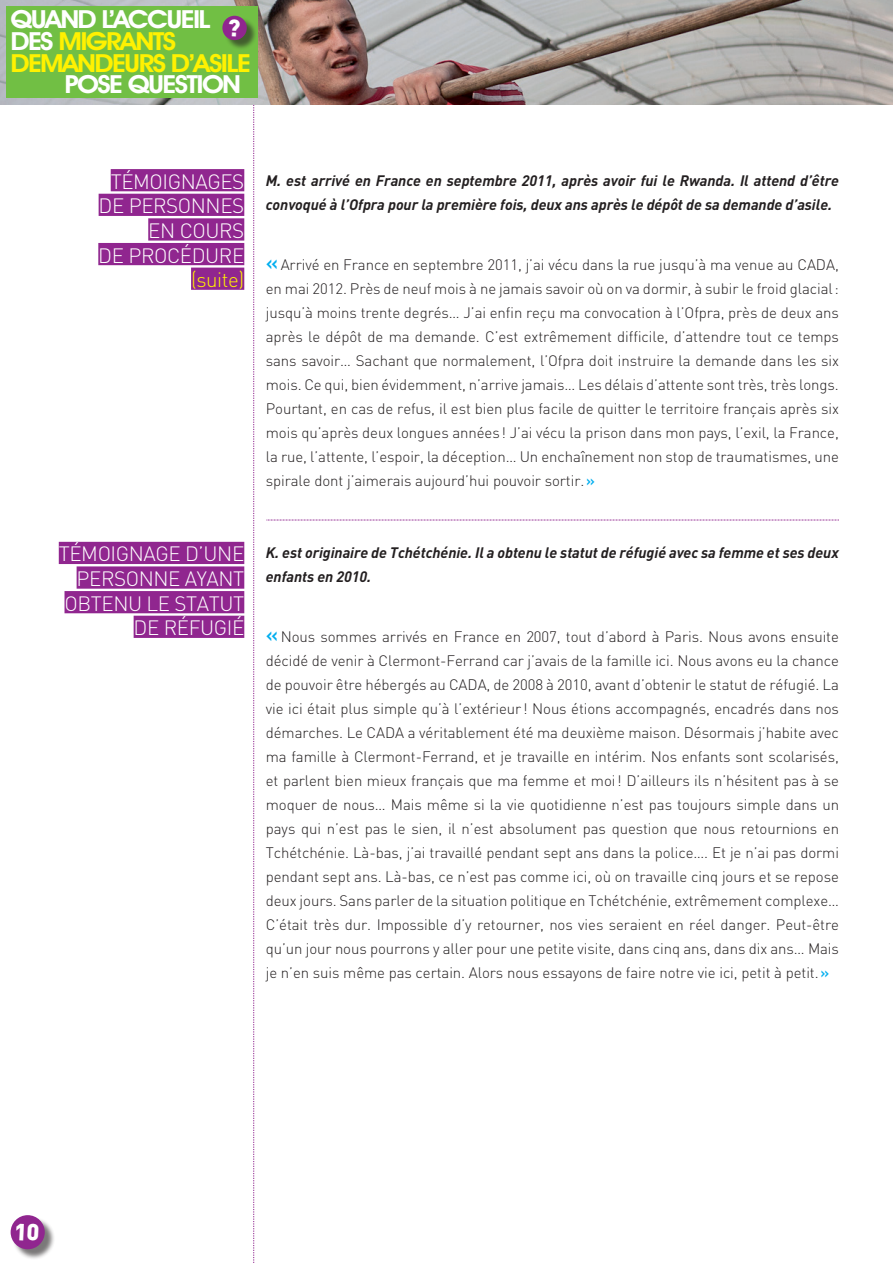
<style>
.page{position:relative;width:893px;height:1263px;background:#fff}
.page>*{position:absolute;margin:0;border:0;box-sizing:border-box;transform-origin:0 0}
.t1{font:600 25.05px/21.6px "Avant Garde IT Cby BT";letter-spacing:-.06em;color:#fff101;scale:1.11 1}
.t2{font:600 25.05px "Avant Garde IT Cby BT";letter-spacing:-.06em;color:#fff;scale:1.11 1}
.t3{font:300 20.55px/24.6px "DIN";letter-spacing:-.02em;color:#fff;text-align:right}
.t4{font:300 20.55px "DIN";color:#fff101}
.t5{font:300 15px/24px "DIN";letter-spacing:-.005em;color:#231f20;text-align:justify}
.t6{font:italic 700 15px/24px "DIN";letter-spacing:-.005em;color:#231f20}
.s1{color:#fff}
.s2{font-weight:500;font-size:21px;color:#00aeef}
.s3{font-weight:500;color:#00aeef}
</style>
<div class="page">
<svg style="left:253px;top:104px;width:1px;height:1159px"></svg>
<div style="left:12px;top:1217px;width:43px;height:43px;background:#231f20;opacity:.6"></div>
<div style="left:11px;top:1215px;width:34px;height:34px;background:#90268f;border-radius:50%"></div>
<div style="left:111px;top:169px;width:133px;height:22px;background:#90268f"></div>
<div style="left:99px;top:194px;width:145px;height:22px;background:#90268f"></div>
<div style="left:148px;top:218px;width:96px;height:23px;background:#90268f"></div>
<div style="left:98px;top:243px;width:146px;height:22px;background:#90268f"></div>
<div style="left:191px;top:268px;width:53px;height:22px;background:#90268f"></div>
<div style="left:59px;top:542px;width:185px;height:22px;background:#90268f"></div>
<div style="left:77px;top:566px;width:167px;height:23px;background:#90268f"></div>
<div style="left:65px;top:591px;width:179px;height:22px;background:#90268f"></div>
<div style="left:134px;top:616px;width:110px;height:22px;background:#90268f"></div>
<img style="left:0;top:0;width:893px;height:104px">
<div style="left:6px;top:6px;width:252px;height:91px;background:#71bf44"></div>
<div style="left:224px;top:17px;width:33px;height:34px;background:#231f20;opacity:.6"></div>
<div style="left:222px;top:16px;width:25px;height:24px;background:#90268f;border-radius:50%"></div>
<svg style="left:266px;top:520px;width:573px;height:1px"></svg>
<h1 class="t1" style="left:11px;top:9px;width:218px"><span class="s1">QUAND L’ACCUEIL<br>DES</span> MIGRANTS<br>DEMANDEURS D’ASILE</h1>
<h1 class="t2" style="left:65px;top:69px;width:161px">POSE QUESTION</h1>
<h2 class="t3" style="left:99px;top:169px;width:147px;text-align:left;text-indent:12px">Témoig nages de per</h2>
<h2 class="t3" style="left:148px;top:193px;width:98px">sonnes en cours</h2>
<h2 class="t3" style="left:98px;top:243px;width:44px">de proc</h2>
<h2 class="t3" style="left:180px;top:243px;width:52px">édure</h2>
<h2 class="t4" style="left:191px;top:267px;width:55px">(suite)</h2>
<h2 class="t3" style="left:59px;top:542px;width:98px">Témoignage</h2>
<h2 class="t3" style="left:185px;top:542px;width:57px">d’une</h2>
<h2 class="t3" style="left:77px;top:566px;width:13px">per</h2>
<h2 class="t3" style="left:65px;top:566px;width:181px">so nne ayant obte nu le statut de réfugi é</h2>
<p class="t6" style="left:266px;top:168px;width:575px">M. est arrivé en France en septembre 2011, après avoir fui le Rwanda. Il attend d’être convoqué à l’Ofpra pour la première fois, deux ans après le dépôt de sa demande d’asile.</p>
<p class="t5" style="left:266px;top:252px;width:575px"><span class="s2">«</span> Arrivé en France en septembre 2011, j’ai vécu dans la rue jusqu’à ma venue au CADA, en mai 2012. Près de neuf mois à ne jamais savoir où on va dormir, à subir le froid glacial: jusqu’à moins trente degrés… J’ai enfin reçu ma convocation à l’Ofpra, près de deux ans après le dépôt de ma demande. C’est extrêmement difficile, d’attendre tout ce temps sans savoir… Sachant que normalement, l’Ofpra doit instruire la demande dans les six mois. Ce qui, bien évidemment, n’arrive jamais… Les délais d’attente sont très, très longs.<br>Pourtant, en cas de refus, il est bien plus facile de quitter le territoire français après six mois qu’après deux longues années! J’ai vécu la prison dans mon pays, l’exil, la France, la rue, l’attente, l’espoir, la déception… U n enchaînement non stop de traumatismes, une spirale dont j’aimerais aujourd’hui pouvoir sortir.<span class="s3">»</span></p>
<p class="t6" style="left:266px;top:540px;width:575px">K. est originaire de Tchétchénie. Il a obtenu le statut de réfugié avec sa femme et ses deux enfants en 2010.</p>
<p class="t5" style="left:266px;top:624px;width:575px"><span class="s2">«</span> N ous sommes arrivés en France en 2007, tout d’abord à Paris. N ous avons ensuite décidé de venir à Clermont-Ferrand car j’avais de la famille ici. Nous avons eu la chance de pouvoir être hébergés au CADA, de 2008 à 2010, avant d’obtenir le statut de réfugié. La vie ici était plus simple qu’à l’extérieur ! Nous étions accompagnés, encadrés dans nos démarches. Le CADA a véritablement été ma deuxième maison. Désormais j’habite avec ma famille à Clermont-Ferrand, et je travaille en intérim. N os enfants sont scolarisés, et parlent bien mieux français que ma femme et moi! D’ailleurs ils n’hésitent pas à se moquer de nous… Mais même si la vie quotidienne n’est pas toujours simple dans un pays qui n’est pas le sien, il n’est absolument pas question que nous retournions en Tchétchénie. Là-bas, j’ai travaillé pendant sept ans dans la police…. Et je n’ai pas dormi pendant sept ans. Là-bas, ce n’est pas comme ici, où on travaille cinq jours et se repose deux jours. Sans parler de la situation politique en Tchétchénie, extrêmement complexe… C’était très dur. Impossible d’y retourner, nos vies seraient en réel danger. Peut-être qu’un jour nous pourrons y aller pour une petite visite, dans cinq ans, dans dix ans… Mais je n’en suis même pas certain. Alors nous essayons de faire notre vie ici, petit à petit.<span class="s3">»</span></p>
</div>
